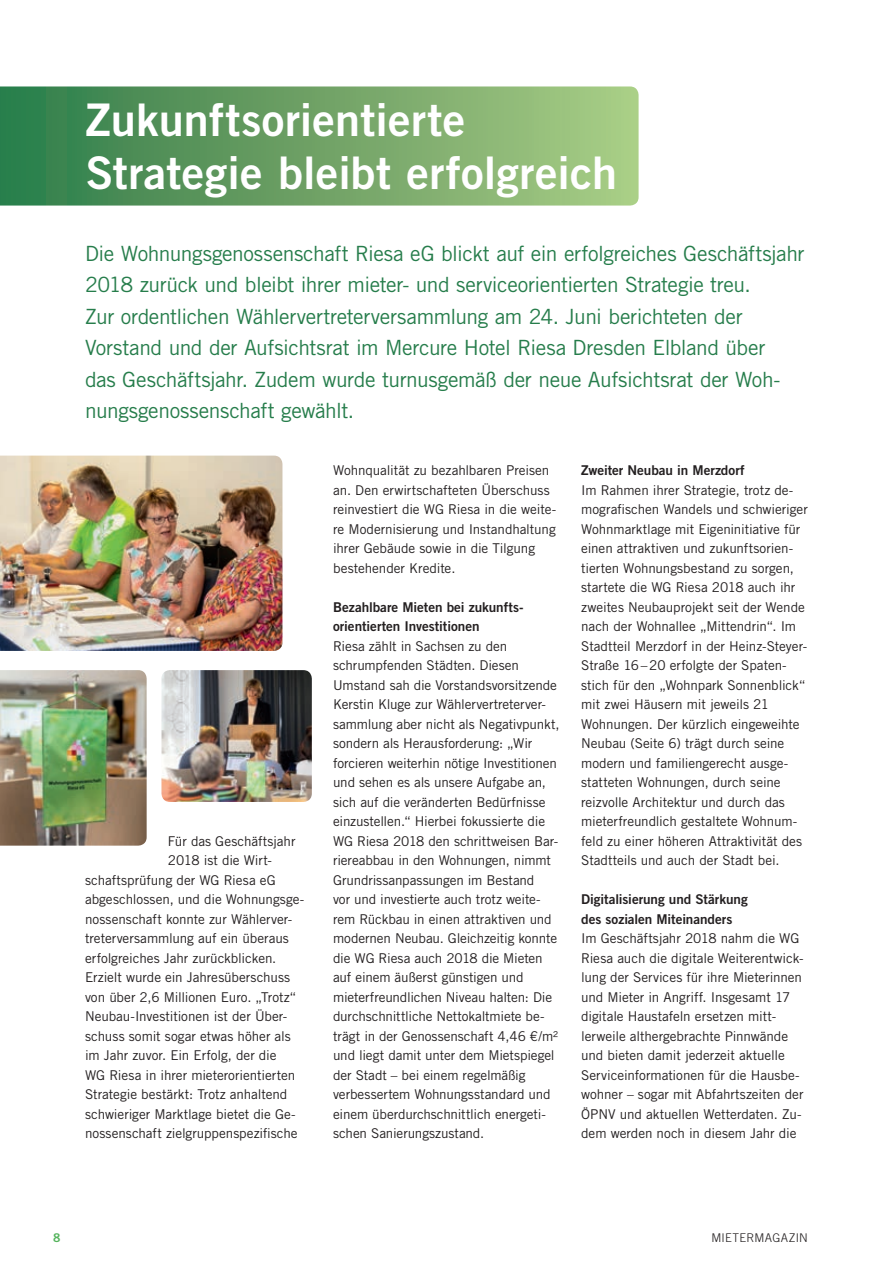
<style>
.page{position:relative;width:893px;height:1263px;background:#fff}
.page>*{position:absolute;margin:0;border:0;box-sizing:border-box;transform-origin:0 0}
.Headline_linksbündig{font:45px "Trade Gothic LT Std Bd 2";letter-spacing:.005em;color:#fff}
.Subheadline{font:21px/31.5px "Trade Gothic LT Std";letter-spacing:-.02em;color:#267d4b}
.Fließtext{font:13.5px/19.5px "Trade Gothic LT Std";letter-spacing:-.01em;color:#231f20}
.Fließtext-2{font:13.5px/19.5px "Trade Gothic LT Std Bd 2";letter-spacing:-.005em;color:#231f20}
.t1{font:300 12px "Trade Gothic LT Std";letter-spacing:.025em;color:#231f20}
.t2{font:12px "Trade Gothic LT Std Bd 2";color:#54b35c}
</style>
<div class="page">
<svg style="left:0;top:86px;width:639px;height:120px;background:#6ea468"></svg>
<img style="left:0;top:456px;width:282px;height:195px">
<img style="left:0;top:670px;width:147px;height:176px">
<img style="left:161px;top:670px;width:151px;height:132px">
<p class="Headline_linksbündig" style="left:86px;top:92px;width:381px">Zukunftsorientierte</p>
<p class="Headline_linksbündig" style="left:86px;top:145px;width:533px">Strategie bleibt erfolgreich</p>
<p class="Subheadline" style="left:85px;top:237px;width:721px">Die Wohnungsgenossenschaft Riesa eG blickt auf ein erfolgreiches Geschäftsjahr 2018 zurück und bleibt ihrer mieter- und serviceorientierten Strategie treu.<br>Zur ordentlichen Wählervertreterversammlung am 24. Juni berichteten der Vorstand und der Aufsichtsrat im Mercure Hotel Riesa Dresden Elbland über<br>das Geschäftsjahr. Zudem wurde turnusgemäß der neue Aufsichtsrat der Woh&shy;nungsgenossenschaft gewählt.</p>
<p class="Fließtext" style="left:168px;top:831px;width:129px">Für das Geschäftsjahr</p>
<p class="Fließtext" style="left:168px;top:850px;width:106px">2018 ist die Wirt-</p>
<p class="Fließtext" style="left:85px;top:870px;width:192px">schaftsprüfung der WG Riesa eG</p>
<p class="Fließtext" style="left:85px;top:889px;width:221px">abgeschlossen, und die Wohnungsge-</p>
<p class="Fließtext" style="left:85px;top:909px;width:209px">nossenschaft konnte zur Wählerver-</p>
<p class="Fließtext" style="left:85px;top:928px;width:205px">treterversammlung auf ein überaus</p>
<p class="Fließtext" style="left:85px;top:948px;width:193px">erfolgreiches Jahr zurückblicken.</p>
<p class="Fließtext" style="left:85px;top:967px;width:207px">Erzielt wurde ein Jahresüberschuss</p>
<p class="Fließtext" style="left:85px;top:987px;width:213px">von über 2,6 Millionen Euro. „Trotz“</p>
<p class="Fließtext" style="left:85px;top:1006px;width:204px">Neubau-Investitionen ist der Über-</p>
<p class="Fließtext" style="left:85px;top:1026px;width:207px">schuss somit sogar etwas höher als</p>
<p class="Fließtext" style="left:85px;top:1045px;width:193px">im Jahr zuvor. Ein Erfolg, der die</p>
<p class="Fließtext" style="left:85px;top:1065px;width:212px">WG Riesa in ihrer mieterorientierten</p>
<p class="Fließtext" style="left:85px;top:1084px;width:204px">Strategie bestärkt: Trotz anhaltend</p>
<p class="Fließtext" style="left:85px;top:1104px;width:212px">schwieriger Marktlage bietet die Ge-</p>
<p class="Fließtext" style="left:85px;top:1123px;width:214px">nossenschaft zielgruppenspezifische</p>
<p class="Fließtext" style="left:333px;top:460px;width:225px">Wohnqualität zu bezahlbaren Preisen an. Den erwirtschafteten Überschuss reinvestiert die WG Riesa in die weite&shy;re Modernisierung und Instandhaltung ihrer Gebäude sowie in die Tilgung bestehender Kredite.</p>
<p class="Fließtext-2" style="left:333px;top:597px;width:192px">Bezahlbare Mieten bei zukunfts&shy;orientierten Investitionen</p>
<p class="Fließtext" style="left:333px;top:636px;width:228px">Riesa zählt in Sachsen zu den schrumpfenden Städten. Diesen Umstand sah die Vorstandsvorsitzende Kerstin Kluge zur Wählervertreterver&shy;sammlung aber nicht als Negativpunkt, sondern als Herausforderung: „Wir forcieren weiterhin nötige Investitionen und sehen es als unsere Aufgabe an, sich auf die veränderten Bedürfnisse einzustellen.“ Hierbei fokussierte die WG Riesa 2018 den schrittweisen Bar&shy;riereabbau in den Wohnungen, nimmt Grundrissanpassungen im Bestand<br>vor und investierte auch trotz weite&shy;rem Rückbau in einen attraktiven und modernen Neubau. Gleichzeitig konnte die WG Riesa auch 2018 die Mieten auf einem äußerst günstigen und mieterfreundlichen Niveau halten: Die durchschnittliche Nettokaltmiete be&shy;trägt in der Genossenschaft 4,46 €/m² und liegt damit unter dem Mietspiegel der Stadt – bei einem regelmäßig verbessertem Wohnungsstandard und einem überdurchschnittlich energeti&shy;schen Sanierungszustand.</p>
<p class="Fließtext-2" style="left:581px;top:460px;width:165px">Zweiter Neubau in Merzdorf</p>
<p class="Fließtext" style="left:581px;top:480px;width:228px">Im Rahmen ihrer Strategie, trotz de&shy;mografischen Wandels und schwieriger Wohnmarktlage mit Eigeninitiative für einen attraktiven und zukunftsorien&shy;tierten Wohnungsbestand zu sorgen, startete die WG Riesa 2018 auch ihr zweites Neubauprojekt seit der Wende nach der Wohnallee „Mittendrin“. Im Stadtteil Merzdorf in der Heinz-Steyer-Straße 16–20 erfolgte der Spaten&shy;stich für den „Wohnpark Sonnenblick“ mit zwei Häusern mit jeweils 21<br>Wohnungen. Der kürzlich eingeweihte Neubau (Seite 6) trägt durch seine modern und familiengerecht ausge&shy;statteten Wohnungen, durch seine reizvolle Architektur und durch das mieterfreundlich gestaltete Wohnum&shy;feld zu einer höheren Attraktivität des Stadtteils und auch der Stadt bei.</p>
<p class="Fließtext-2" style="left:581px;top:889px;width:168px">Digitalisierung und Stärkung des sozialen Miteinanders</p>
<p class="Fließtext" style="left:581px;top:928px;width:224px">Im Geschäftsjahr 2018 nahm die WG Riesa auch die digitale Weiterentwick&shy;lung der Services für ihre Mieterinnen und Mieter in Angriff. Insgesamt 17 digitale Haustafeln ersetzen mitt&shy;lerweile althergebrachte Pinnwände und bieten damit jederzeit aktuelle Serviceinformationen für die Hausbe&shy;wohner – sogar mit Abfahrtszeiten der ÖPNV und aktuellen Wetterdaten. Zu&shy;dem werden noch in diesem Jahr die</p>
<p class="t2" style="left:53px;top:1230px;width:9px">8</p>
<p class="t1" style="left:711px;top:1230px;width:98px">MIETERMAGAZIN</p>
</div>
